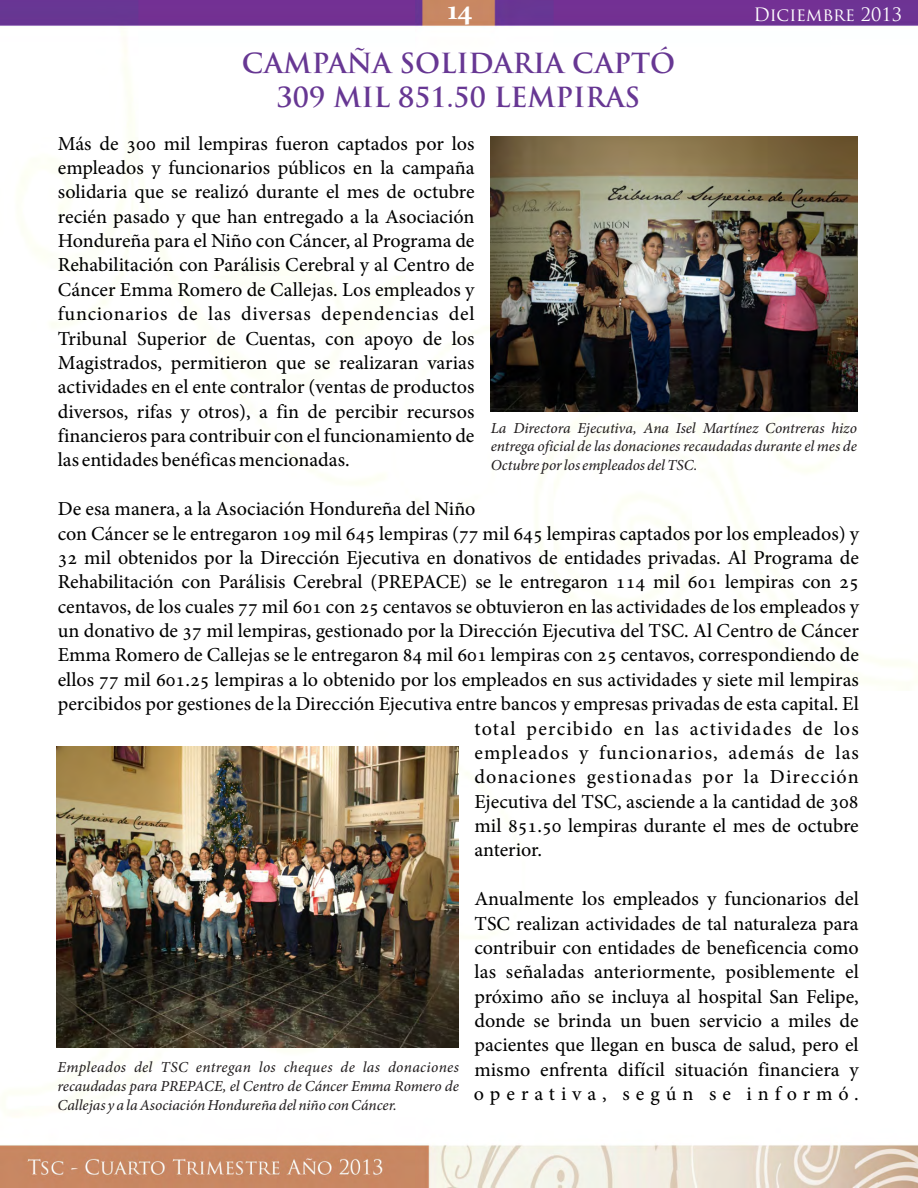
<style>
.page{position:relative;width:918px;height:1188px;background:#fff}
.page>*{position:absolute;margin:0;border:0;box-sizing:border-box;transform-origin:0 0}
.t1{font:700 27px/34.2px "Trajan Pro";color:#673793;text-align:center}
.t2{font:700 27px "Constantia";color:#fff}
.t3{font:19.5px/24.3px "Adobe Hebrew";color:#000;text-align:justify}
.t4{font:19.5px "Adobe Hebrew";letter-spacing:.06em;color:#000}
.t5{font:19.5px "Adobe Hebrew";letter-spacing:.05em;color:#000}
.t6{font:18px "Trajan Pro";color:#fff}
.t7{font:italic 15px/18.8px "Adobe Hebrew";letter-spacing:-.005em;color:#231f20;text-align:justify}
</style>
<div class="page">
<img style="left:0;top:0;width:918px;height:1188px">
<img style="left:56px;top:746px;width:402px;height:302px">
<img style="left:491px;top:137px;width:366px;height:275px">
<p class="t6" style="left:754px;top:7px;width:150px">Diciembre 2013</p>
<h1 class="t2" style="left:448px;top:-1px;width:26px">14</h1>
<h1 class="t1" style="left:242px;top:49px;width:435px">CAMPAÑA SOLIDARIA CAPTÓ<br>309 MIL 851.50 LEMPIRAS</h1>
<p class="t3" style="left:58px;top:133px;width:418px">Más de 300 mil lempiras fueron captados por los empleados y funcionarios públicos en la campaña solidaria que se realizó durante el mes de octubre recién pasado y que han entregado a la Asociación Hondureña para el Niño con Cáncer, al Programa de Rehabilitación con Parálisis Cerebral y al Centro de Cáncer Emma Romero de Callejas. Los empleados y funcionarios de las diversas dependencias del Tribunal Superior de Cuentas, con apoyo de los Magistrados, permitieron que se realizaran varias actividades en el ente contralor (ventas de productos diversos, rifas y otros), a fin de percibir recursos financieros para contribuir con el funcionamiento de las entidades benéficas mencionadas.</p>
<p class="t3" style="left:58px;top:499px;width:419px">De esa manera, a la Asociación Hondureña del Niño</p>
<p class="t3" style="left:58px;top:523px;width:803px">con Cáncer se le entregaron 109 mil 645 lempiras (77 mil 645 lempiras captados por los empleados) y</p>
<p class="t3" style="left:58px;top:547px;width:803px">32 mil obtenidos por la Dirección Ejecutiva en donativos de entidades privadas. Al Programa de</p>
<p class="t3" style="left:58px;top:572px;width:803px">Rehabilitación con Parálisis Cerebral (PREPACE) se le entregaron 114 mil 601 lempiras con 25</p>
<p class="t3" style="left:58px;top:596px;width:803px">centavos, de los cuales 77 mil 601 con 25 centavos se obtuvieron en las actividades de los empleados y</p>
<p class="t3" style="left:58px;top:620px;width:803px">un donativo de 37 mil lempiras, gestionado por la Dirección Ejecutiva del TSC. Al Centro de Cáncer</p>
<p class="t3" style="left:58px;top:645px;width:803px">Emma Romero de Callejas se le entregaron 84 mil 601 lempiras con 25 centavos, correspondiendo de</p>
<p class="t3" style="left:58px;top:669px;width:803px">ellos 77 mil 601.25 lempiras a lo obtenido por los empleados en sus actividades y siete mil lempiras</p>
<p class="t3" style="left:58px;top:694px;width:803px">percibidos por gestiones de la Dirección Ejecutiva entre bancos y empresas privadas de esta capital. El</p>
<p class="t4" style="left:474px;top:720px;width:386px">total percibido en las actividades de los</p>
<p class="t5" style="left:474px;top:745px;width:386px">empleados y funcionarios, además de las</p>
<p class="t4" style="left:474px;top:769px;width:386px">donaciones gestionadas por la Dirección</p>
<p class="t3" style="left:474px;top:791px;width:386px">Ejecutiva del TSC, asciende a la cantidad de 308</p>
<p class="t3" style="left:474px;top:815px;width:386px">mil 851.50 lempiras durante el mes de octubre</p>
<p class="t3" style="left:474px;top:840px;width:69px">anterior.</p>
<p class="t3" style="left:474px;top:889px;width:386px">Anualmente los empleados y funcionarios del TSC realizan actividades de tal naturaleza para contribuir con entidades de beneficencia como las señaladas anteriormente, posiblemente el próximo año se incluya al hospital San Felipe, donde se brinda un buen servicio a miles de pacientes que llegan en busca de salud, pero el mismo enfrenta difícil situación financiera y operativa, según se informó.</p>
<p class="t7" style="left:491px;top:420px;width:368px">La Directora Ejecutiva, Ana Isel Martínez Contreras hizo entrega oficial de las donaciones recaudadas durante el mes de Octubre por los empleados del TSC.</p>
<p class="t7" style="left:58px;top:1059px;width:403px">Empleados del TSC entregan los cheques de las donaciones recaudadas para PREPACE, el Centro de Cáncer Emma Romero de Callejas y a la Asociación Hondureña del niño con Cáncer.</p>
</div>
